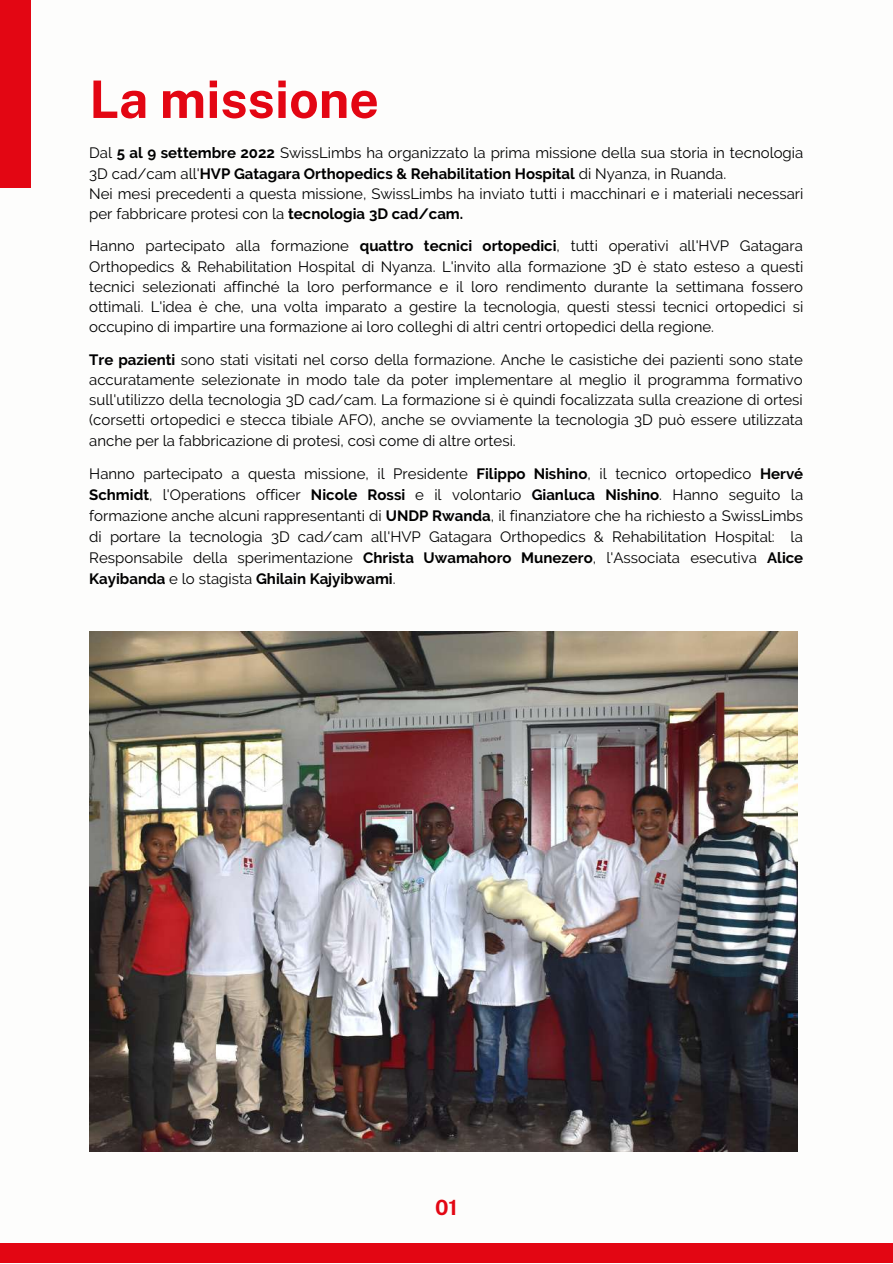
<style>
.page{position:relative;width:893px;height:1264px;background:#fff}
.page>*{position:absolute;margin:0;border:0;box-sizing:border-box;transform-origin:0 0}
.t1{font:700 51.75px "Public Sans";color:#e30613}
.t2{font:700 21px "Public Sans";color:#e30613}
.t3{font:15px/20.2px "Raleway";color:#000;text-align:justify}
.s1{font-weight:700}
</style>
<div class="page">
<div style="left:0;top:0;width:31px;height:187px;background:#e30613"></div>
<div style="left:0;top:1242px;width:892px;height:20px;background:#e30613"></div>
<img style="left:89px;top:631px;width:708px;height:520px">
<h1 class="t1" style="left:89px;top:69px;width:291px">La missione</h1>
<p class="t3" style="left:89px;top:143px;width:715px;text-align:left">Dal <span class="s1">5 al 9 settembre 2022</span> SwissLimbs ha organizzato la prima missione della sua storia in tecnologia 3D cad/cam all'<span class="s1">HVP Gatagara Orthopedics &amp; Rehabilitation Hospital</span> di Nyanza, in Ruanda.<br>Nei mesi precedenti a questa missione, SwissLimbs ha inviato tutti i macchinari e i materiali necessari per fabbricare protesi con la <span class="s1">tecnologia 3D cad/cam.</span></p>
<p class="t3" style="left:89px;top:236px;width:715px">Hanno partecipato alla formazione <span class="s1">quattro tecnici ortopedici</span>, tutti operativi all'HVP Gatagara Orthopedics &amp; Rehabilitation Hospital di Nyanza. L'invito alla formazione 3D è stato esteso a questi tecnici selezionati affinché la loro performance e il loro rendimento durante la settimana fossero ottimali. L'idea è che, una volta imparato a gestire la tecnologia, questi stessi tecnici ortopedici si occupino di impartire una formazione ai loro colleghi di altri centri ortopedici della regione.</p>
<p class="t3" style="left:89px;top:349px;width:715px"><span class="s1">Tre pazienti</span> sono stati visitati nel corso della formazione. Anche le casistiche dei pazienti sono state accuratamente selezionate in modo tale da poter implementare al meglio il programma formativo sull'utilizzo della tecnologia 3D cad/cam. La formazione si è quindi focalizzata sulla creazione di ortesi (corsetti ortopedici e stecca tibiale AFO), anche se ovviamente la tecnologia 3D può essere utilizzata anche per la fabbricazione di protesi, così come di altre ortesi.</p>
<p class="t3" style="left:89px;top:463px;width:715px;line-height:21px">Hanno partecipato a questa missione, il Presidente <span class="s1">Filippo Nishino</span>, il tecnico ortopedico <span class="s1">Hervé Schmidt</span>, l'Operations officer <span class="s1">Nicole Rossi</span> e il volontario <span class="s1">Gianluca Nishino</span>. Hanno seguito la formazione anche alcuni rappresentanti di <span class="s1">UNDP Rwanda</span>, il finanziatore che ha richiesto a SwissLimbs di portare la tecnologia 3D cad/cam all'HVP Gatagara Orthopedics &amp; Rehabilitation Hospital: la Responsabile della sperimentazione <span class="s1">Christa Uwamahoro Munezero</span>, l'Associata esecutiva <span class="s1">Alice Kayibanda</span> e lo stagista <span class="s1">Ghilain Kajyibwami</span>.</p>
<h2 class="t2" style="left:435px;top:1194px;width:24px">01</h2>
</div>
